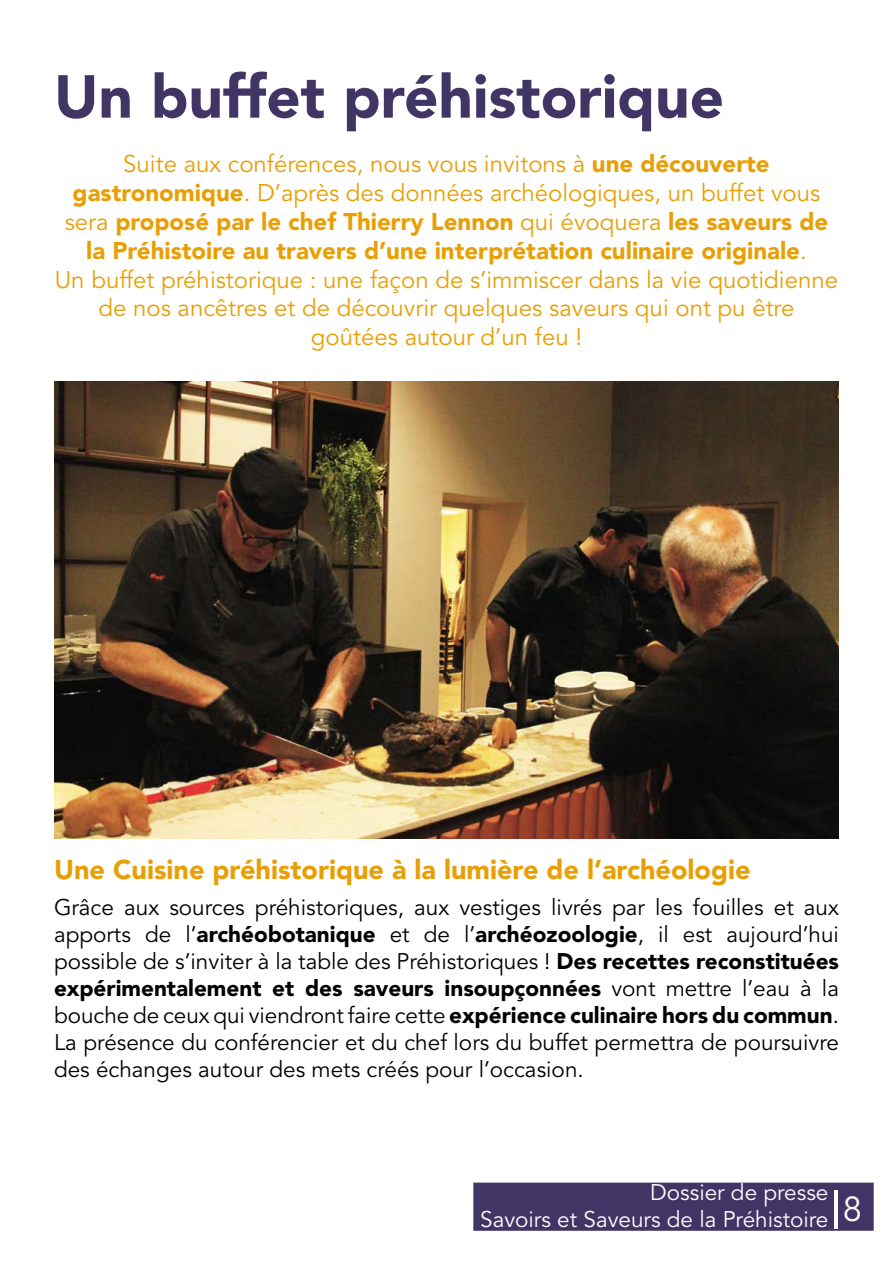
<style>
.page{position:relative;width:893px;height:1263px;background:#fff}
.page>*{position:absolute;margin:0;border:0;box-sizing:border-box;transform-origin:0 0}
.t1{font:900 60px "Avenir LT Std";color:#413566}
.t2{font:54px "Avenir LT Std";color:#fff}
.t3{font:900 27px "Avenir LT Std";color:#e89f05}
.t4{font:24px/28.8px "Avenir LT Std";color:#e89f05;text-align:center}
.t5{font:22.5px/27px "Avenir LT Std";color:#000;text-align:justify}
.t6{font:22.5px/27px "Avenir LT Std";color:#fff;text-align:right}
.s1{font-weight:900}
</style>
<div class="page">
<div style="left:472px;top:1182px;width:403px;height:50px;background:#413566;border:2px solid #fff"></div>
<img style="left:54px;top:381px;width:785px;height:458px">
<h1 class="t1" style="left:54px;top:60px;width:671px">Un buffet préhistorique</h1>
<p class="t4" style="left:55px;top:150px;width:785px">Suite aux conférences, nous vous invitons à <span class="s1">une découverte gastronomique</span>. D’après des données archéologiques, un buffet vous sera <span class="s1">proposé par le chef Thierry Lennon</span> qui évoquera <span class="s1">les saveurs de la Préhistoire au travers d’une interprétation culinaire originale</span>.<br>Un buffet préhistorique : une façon de s’immiscer dans la vie quotidienne de nos ancêtres et de découvrir quelques saveurs qui ont pu être goûtées autour d’un feu !</p>
<p class="t3" style="left:54px;top:854px;width:698px">Une Cuisine préhistorique à la lumière de l’archéologie</p>
<p class="t5" style="left:54px;top:894px;width:786px">Grâce aux sources préhistoriques, aux vestiges livrés par les fouilles et aux apports de l’<span class="s1">archéobotanique</span> et de l’<span class="s1">archéozoologie</span>, il est aujourd’hui possible de s’inviter à la table des Préhistoriques ! <span class="s1">Des recettes reconstituées expérimentalement et des saveurs insoupçonnées</span> vont mettre l’eau à la bouche de ceux qui viendront faire cette <span class="s1">expérience culinaire hors du commun</span>.<br>La présence du conférencier et du chef lors du buffet permettra de poursuivre des échanges autour des mets créés pour l’occasion.</p>
<p class="t6" style="left:480px;top:1179px;width:350px">Dossier de presse<br>Savoirs et Saveurs de la Préhistoire</p>
<h2 class="t2" style="left:828px;top:1179px;width:35px">I<sup>8</sup></h2>
</div>
